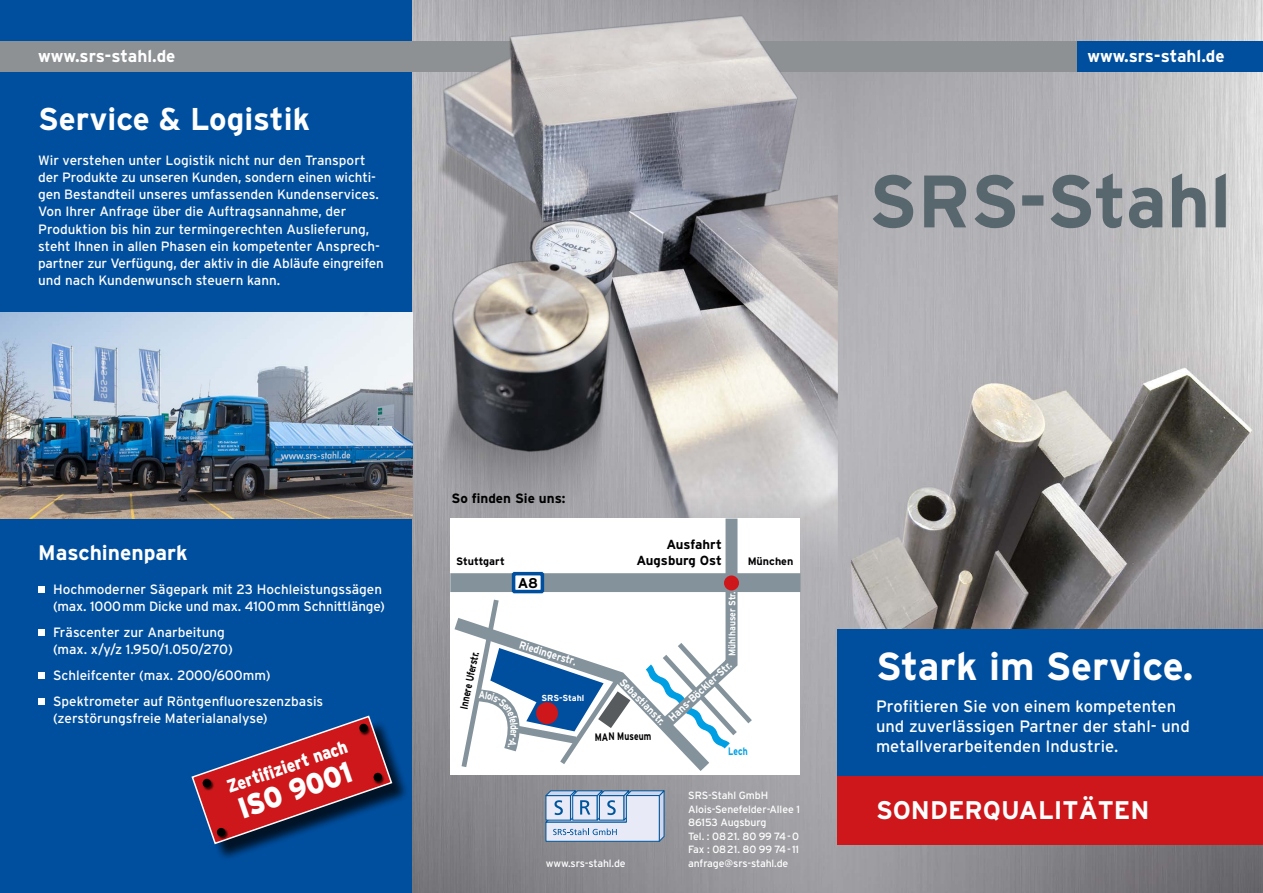
<style>
.page{position:relative;width:1263px;height:893px;background:#fff}
.page>*{position:absolute;margin:0;border:0;box-sizing:border-box;transform-origin:0 0}
.t1{font:700 39px "Interstate";color:#fff}
.t2{font:700 31.5px "Interstate";color:#fff}
.t3{font:900 29.55px "Interstate";color:#fff;scale:.86 1}
.t4{font:700 25.5px "Interstate";color:#fff}
.t5{font:700 21px "Interstate";color:#fff}
.t6{font:900 18.3px "Interstate";color:#fff;scale:.86 1}
.t7{font:700 17.1px "Interstate";color:#fff}
.t8{font:16.5px/19.8px "Interstate";letter-spacing:.005em;color:#fff}
.t9{font:700 14.1px "Interstate";color:#000}
.t10{font:13.5px/17.2px "Interstate";color:#fff}
.t11{font:700 13.5px "Interstate";color:#000}
.t12{font:700 13.2px "Interstate";color:#000}
.t13{font:700 10.8px "Interstate";color:#fff;scale:.9 1}
.t14{font:700 10.8px "Interstate";color:#000;scale:.8 1}
.t15{font:700 10.8px "Interstate";color:#000}
.t16{font:700 10.8px "Interstate";color:#009fe3;scale:.8 1}
.t17{font:10.5px/13.5px "Interstate";letter-spacing:-.01em;color:#fff}
.t18{font:700 9.6px "Interstate";color:#fff;scale:.9 1}
.t19{font:700 8.7px "Interstate";color:#fff}
</style>
<div class="page">
<div style="left:0;top:0;width:425px;height:893px;background:#004f9f"></div>
<img style="left:412px;top:0;width:851px;height:893px">
<div style="left:838px;top:629px;width:425px;height:149px;background:#004f9f"></div>
<div style="left:0;top:42px;width:1263px;height:30px;background:#8d9194"></div>
<div style="left:1077px;top:42px;width:186px;height:30px;background:#004f9f"></div>
<svg style="left:873px;top:173px;width:353px;height:55px"></svg>
<div style="left:195px;top:718px;width:215px;height:144px;background:#000;opacity:.75"></div>
<svg style="left:191px;top:715px;width:202px;height:130px"></svg>
<div style="left:202px;top:778px;width:12px;height:13px;background:#000;opacity:.75"></div>
<div style="left:203px;top:779px;width:8px;height:8px;background:#000;border-radius:50%"></div>
<div style="left:359px;top:723px;width:12px;height:13px;background:#000;opacity:.75"></div>
<div style="left:359px;top:724px;width:9px;height:8px;background:#000;border-radius:50%"></div>
<div style="left:216px;top:828px;width:13px;height:12px;background:#000;opacity:.75"></div>
<div style="left:217px;top:828px;width:8px;height:8px;background:#000;border-radius:50%"></div>
<div style="left:373px;top:772px;width:12px;height:13px;background:#000;opacity:.75"></div>
<div style="left:374px;top:773px;width:8px;height:8px;background:#000;border-radius:50%"></div>
<div style="left:838px;top:776px;width:425px;height:68px;background:#cd171a"></div>
<img style="left:0;top:312px;width:412px;height:206px">
<div style="left:38px;top:586px;width:7px;height:7px;background:#fff"></div>
<div style="left:38px;top:629px;width:7px;height:7px;background:#fff"></div>
<div style="left:38px;top:672px;width:7px;height:7px;background:#fff"></div>
<div style="left:38px;top:698px;width:7px;height:7px;background:#fff"></div>
<svg style="left:545px;top:790px;width:119px;height:51px"></svg>
<img style="left:428px;top:0;width:410px;height:579px">
<div style="left:450px;top:519px;width:350px;height:256px;background:#fff"></div>
<div style="left:450px;top:573px;width:350px;height:19px;background:#83929b"></div>
<div style="left:514px;top:574px;width:28px;height:18px;background:#fff"></div>
<div style="left:512px;top:572px;width:32px;height:21px;border:4px solid #004f9f"></div>
<svg style="left:646px;top:507px;width:111px;height:241px"></svg>
<div style="left:724px;top:575px;width:15px;height:15px;background:#cd171a;border-radius:50%"></div>
<svg style="left:441px;top:608px;width:281px;height:176px"></svg>
<svg style="left:458px;top:599px;width:172px;height:173px"></svg>
<p class="t7" style="left:38px;top:47px;width:139px">www.srs-stahl.de</p>
<p class="t7" style="left:1085px;top:50px;width:139px">www.srs-stahl.de</p>
<p class="t7" style="left:1087px;top:47px;width:139px">www.srs-stahl.de</p>
<h2 class="t2" style="left:38px;top:102px;width:273px">Service &amp; Logistik</h2>
<p class="t10" style="left:38px;top:151px;width:347px">Wir verstehen unter Logistik nicht nur den Transport der Produkte zu unseren Kunden, sondern einen wichti&shy;gen Bestandteil unseres umfassenden Kundenservices.<br>Von Ihrer Anfrage über die Auftragsannahme, der Produktion bis hin zur termingerechten Auslieferung, steht Ihnen in allen Phasen ein kompetenter Ansprech&shy;partner zur Verfügung, der aktiv in die Abläufe eingreifen und nach Kundenwunsch steuern kann.</p>
<h3 class="t5" style="left:38px;top:540px;width:151px">Maschinenpark</h3>
<p class="t10" style="left:53px;top:580px;width:333px">Hochmoderner Sägepark mit 23 Hochleistungssägen (max. 1000mm Dicke und max. 4100mm Schnittlänge)</p>
<p class="t10" style="left:53px;top:623px;width:181px">Fräscenter zur Anarbeitung (max. x/y/z 1.950/1.050/270)</p>
<p class="t10" style="left:53px;top:662px;width:272px;line-height:25.8px">Schleifcenter (max. 2000/600mm)<br>Spektrometer auf Röntgenfluoreszenzbasis</p>
<p class="t10" style="left:53px;top:709px;width:216px">(zerstörungsfreie Materialanalyse)</p>
<h3 class="t6" style="left:224px;top:777px;width:149px;rotate:-19deg">Zertifi ziert nach</h3>
<h3 class="t3" style="left:234px;top:793px;width:139px;rotate:-19deg">ISO 9001</h3>
<p class="t11" style="left:452px;top:491px;width:116px">So finden Sie uns:</p>
<p class="t12" style="left:666px;top:537px;width:57px">Ausfahrt</p>
<p class="t15" style="left:456px;top:555px;width:50px">Stuttgart</p>
<p class="t12" style="left:636px;top:553px;width:87px">Augsburg Ost</p>
<p class="t15" style="left:748px;top:555px;width:47px">München</p>
<p class="t14" style="left:457px;top:708px;width:75px;rotate:-78deg">Innere Uferstr.</p>
<p class="t9" style="left:518px;top:575px;width:22px">A8</p>
<p class="t13" style="left:521px;top:639px;width:67px;rotate:17deg">Riedingerstr.</p>
<p class="t19" style="left:541px;top:693px;width:44px">SRS-Stahl</p>
<p class="t18" style="left:727px;top:656px;width:73px;rotate:-90deg">Mühlhauser Str.</p>
<p class="t13" style="left:666px;top:715px;width:93px;rotate:-43deg">Hans-Böckler-Str.</p>
<p class="t13" style="left:626px;top:676px;width:69px;rotate:46deg">Sebastianstr.</p>
<p class="t14" style="left:594px;top:731px;width:72px;rotate:-1deg">MAN Museum</p>
<p class="t16" style="left:728px;top:745px;width:26px;rotate:-1deg">Lech</p>
<p class="t17" style="left:546px;top:856px;width:81px">www.srs-stahl.de</p>
<p class="t17" style="left:688px;top:789px;width:113px">SRS-Stahl GmbH<br>Alois-Senefelder-Allee 1<br>86153 Augsburg<br>Tel. : 0821. 80 99 74-0<br>Fax : 0821. 80 99 74-11 anfrage@srs-stahl.de</p>
<h1 class="t1" style="left:876px;top:645px;width:319px">Stark im Service.</h1>
<p class="t8" style="left:876px;top:696px;width:315px">Profitieren Sie von einem kompetenten und zuverlässigen Partner der stahl- und metallverarbeitenden Industrie.</p>
<h3 class="t4" style="left:876px;top:796px;width:275px">SONDERQUALITÄTEN</h3>
</div>
